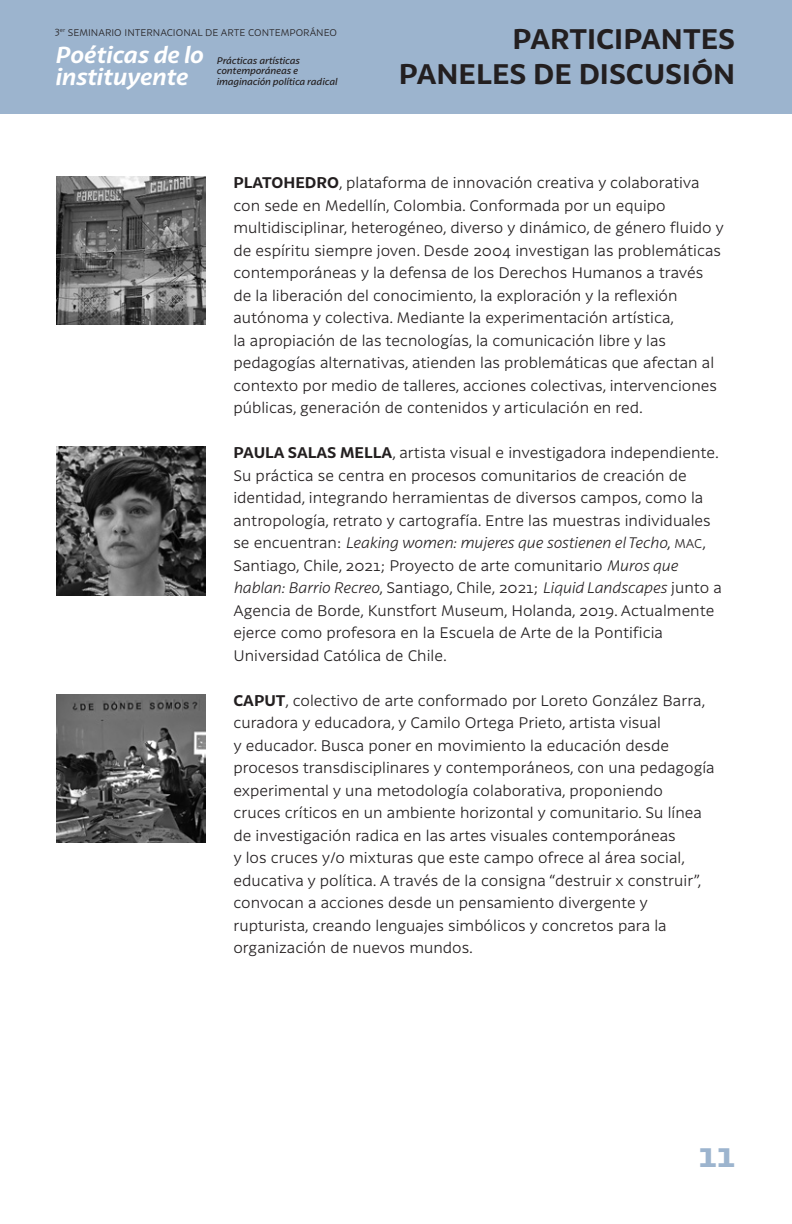
<style>
.page{position:relative;width:792px;height:1224px;background:#fff}
.page>*{position:absolute;margin:0;border:0;box-sizing:border-box;transform-origin:0 0}
.t1{font:700 34.2px "Latina Essential";color:#9cb4ce}
.t2{font:700 27.6px "Latina Essential";color:#231f20}
.t3{font:italic 700 22.4px "Latina Essential";letter-spacing:-.005em;color:#fff}
.t4{font:300 15px/22.4px "Latina Essential";color:#231f20}
.t5{font:300 9.6px "Latina Essential";color:#231f20}
.t6{font:italic 500 9.4px/10.8px "Latina Essential";color:#231f20}
.s1{font-weight:700}
.s2{font-style:italic}
.s3{font-size:12.4px}
</style>
<div class="page">
<div style="left:0;top:0;width:792px;height:113px;background:#9cb4ce"></div>
<img style="left:57px;top:176px;width:148px;height:149px">
<img style="left:57px;top:447px;width:148px;height:148px">
<img style="left:57px;top:694px;width:148px;height:149px">
<p class="t5" style="left:55px;top:27px;width:284px">3<sup>er</sup> SEMINARIO INTERNACIONAL DE ARTE CONTEMPORÁNEO</p>
<p class="t2" style="left:512px;top:23px;width:224px">PARTICIPANTES</p>
<p class="t2" style="left:399px;top:58px;width:338px">PANELES DE DISCUSIÓN</p>
<p class="t3" style="left:55px;top:41px;width:150px">Poéticas de lo</p>
<p class="t3" style="left:55px;top:64px;width:134px">instituyente</p>
<p class="t6" style="left:217px;top:55px;width:122px">Prácticas artísticas contemporáneas e imaginación política radical</p>
<p class="t4" style="left:233px;top:172px;width:492px"><span class="s1">PLATOHEDRO</span>, plataforma de innovación creativa y colaborativa con sede en Medellín, Colombia. Conformada por un equipo multidisciplinar, heterogéneo, diverso y dinámico, de género fluido y de espíritu siempre joven. Desde 2004 investigan las problemáticas contemporáneas y la defensa de los Derechos Humanos a través de la liberación del conocimiento, la exploración y la reflexión autónoma y colectiva. Mediante la experimentación artística,<br>la apropiación de las tecnologías, la comunicación libre y las pedagogías alternativas, atienden las problemáticas que afectan al contexto por medio de talleres, acciones colectivas, intervenciones públicas, generación de contenidos y articulación en red.</p>
<p class="t4" style="left:233px;top:442px;width:490px"><span class="s1">PAULA SALAS MELLA</span>, artista visual e investigadora independiente.<br>Su práctica se centra en procesos comunitarios de creación de identidad, integrando herramientas de diversos campos, como la antropología, retrato y cartografía. Entre las muestras individuales se encuentran: <span class="s2">Leaking women: mujeres que sostienen el Techo</span>, <span class="s3">MAC</span>, Santiago, Chile, 2021; Proyecto de arte comunitario <span class="s2">Muros que hablan: Barrio Recreo</span>, Santiago, Chile, 2021; <span class="s2">Liquid Landscapes</span> junto a Agencia de Borde, Kunstfort Museum, Holanda, 2019. Actualmente ejerce como profesora en la Escuela de Arte de la Pontificia Universidad Católica de Chile.</p>
<p class="t4" style="left:233px;top:689px;width:483px"><span class="s1">CAPUT</span>, colectivo de arte conformado por Loreto González Barra, curadora y educadora, y Camilo Ortega Prieto, artista visual<br>y educador. Busca poner en movimiento la educación desde procesos transdisciplinares y contemporáneos, con una pedagogía experimental y una metodología colaborativa, proponiendo<br>cruces críticos en un ambiente horizontal y comunitario. Su línea de investigación radica en las artes visuales contemporáneas<br>y los cruces y/o mixturas que este campo ofrece al área social, educativa y política. A través de la consigna “destruir x construir”, convocan a acciones desde un pensamiento divergente y rupturista, creando lenguajes simbólicos y concretos para la organización de nuevos mundos.</p>
<h1 class="t1" style="left:699px;top:1135px;width:38px">11</h1>
</div>
